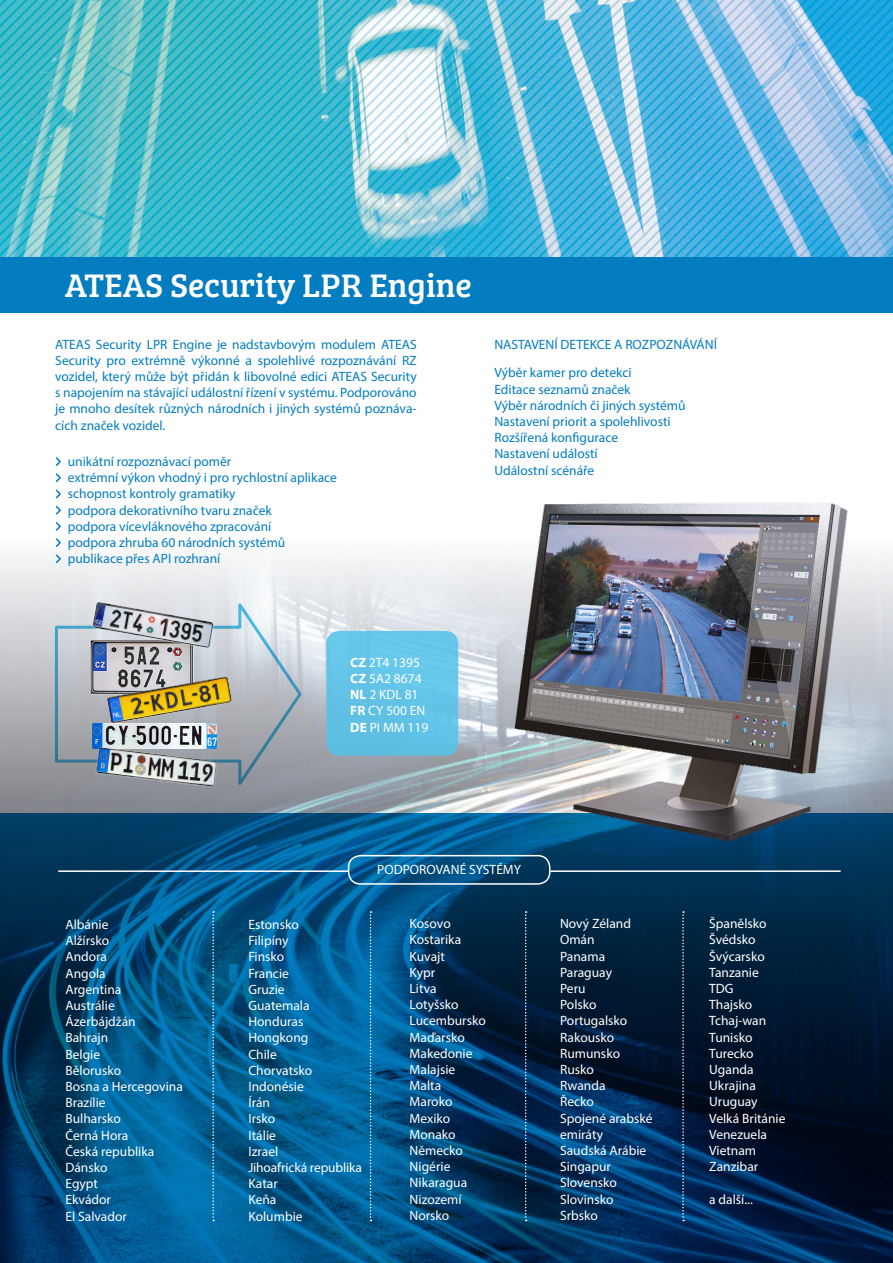
<style>
.page{position:relative;width:893px;height:1263px;background:#fff}
.page>*{position:absolute;margin:0;border:0;box-sizing:border-box;transform-origin:0 0}
.t1{font:33.75px "Bree Serif";color:#fff}
.t2{font:13.5px/16.2px "Myriad Pro";color:#fff}
.t3{font:13.5px/16.2px "Myriad Pro";color:#037dc0}
.s1{font-weight:700}
</style>
<div class="page">
<img style="left:0;top:0;width:893px;height:257px">
<img style="left:0;top:556px;width:893px;height:257px">
<div style="left:0;top:257px;width:893px;height:56px;background:#037dc0"></div>
<svg style="left:54px;top:457px;width:8px;height:107px"></svg>
<svg style="left:0;top:813px;width:893px;height:450px;background:#003d67"></svg>
<svg style="left:212px;top:911px;width:2px;height:310px"></svg>
<svg style="left:370px;top:911px;width:2px;height:310px"></svg>
<svg style="left:525px;top:911px;width:2px;height:310px"></svg>
<svg style="left:682px;top:911px;width:2px;height:310px"></svg>
<img style="left:504px;top:502px;width:368px;height:353px">
<div style="left:326px;top:631px;width:132px;height:125px;background:#62c4e7;border-radius:13px"></div>
<svg style="left:53px;top:602px;width:250px;height:184px;background:#b2bac2"></svg>
<img style="left:88px;top:652px;width:109px;height:45px">
<img style="left:88px;top:598px;width:131px;height:54px">
<img style="left:105px;top:674px;width:131px;height:52px">
<img style="left:88px;top:720px;width:131px;height:31px">
<img style="left:90px;top:744px;width:131px;height:46px">
<div style="left:348px;top:855px;width:202px;height:30px;border:2px solid #fff;border-radius:12px"></div>
<hr style="left:58px;top:870px;width:290px;height:2px;background:#fff">
<hr style="left:550px;top:870px;width:291px;height:2px;background:#fff">
<h1 class="t1" style="left:65px;top:260px;width:409px">ATEAS Security LPR Engine</h1>
<p class="t3" style="left:55px;top:336px;width:363px;text-align:justify">ATEAS Security LPR Engine je nadstavbovým modulem ATEAS Security pro extrémně výkonné a spolehlivé rozpoznávání RZ vozidel, který může být přidán k libovolné edici ATEAS Security s napojením na stávající událostní řízení v systému. Podporováno je mnoho desítek různých národních i jiných systémů poznáva&shy;cích značek vozidel.</p>
<p class="t3" style="left:494px;top:336px;width:224px">NASTAVENÍ DETEKCE A ROZPOZNÁVÁNÍ</p>
<p class="t3" style="left:68px;top:453px;width:271px">unikátní rozpoznávací poměr<br>extrémní výkon vhodný i pro rychlostní aplikace schopnost kontroly gramatiky<br>podpora dekorativního tvaru značek<br>podpora vícevláknového zpracování<br>podpora zhruba 60 národních systémů publikace přes API rozhraní</p>
<p class="t3" style="left:494px;top:365px;width:193px">Výběr kamer pro detekci<br>Editace seznamů značek<br>Výběr národních či jiných systémů<br>Nastavení priorit a spolehlivosti<br>Rozšířená konfigurace<br>Nastavení událostí<br>Událostní scénáře</p>
<p class="t2" style="left:350px;top:654px;width:80px"><span class="s1">CZ</span> 2T4 1395<br><span class="s1">CZ</span> 5A2 8674<br><span class="s1">NL</span> 2 KDL 81<br><span class="s1">FR</span> CY 500 EN<br><span class="s1">DE</span> PI MM 119</p>
<p class="t2" style="left:377px;top:861px;width:145px">PODPOROVANÉ SYSTÉMY</p>
<p class="t2" style="left:65px;top:916px;width:119px">Albánie<br>Alžírsko<br>Andora<br>Angola<br>Argentina<br>Austrálie<br>Ázerbájdžán<br>Bahrajn<br>Belgie<br>Bělorusko<br>Bosna a Hercegovina<br>Brazílie<br>Bulharsko<br>Černá Hora<br>Česká republika<br>Dánsko<br>Egypt<br>Ekvádor<br>El Salvador</p>
<p class="t2" style="left:248px;top:916px;width:115px">Estonsko<br>Filipíny<br>Finsko<br>Francie<br>Gruzie<br>Guatemala<br>Honduras<br>Hongkong<br>Chile<br>Chorvatsko<br>Indonésie<br>Írán<br>Irsko<br>Itálie<br>Izrael<br>Jihoafrická republika<br>Katar<br>Keňa<br>Kolumbie</p>
<p class="t2" style="left:410px;top:915px;width:78px">Kosovo<br>Kostarika<br>Kuvajt<br>Kypr<br>Litva<br>Lotyšsko<br>Lucembursko<br>Maďarsko<br>Makedonie<br>Malajsie<br>Malta<br>Maroko<br>Mexiko<br>Monako<br>Německo<br>Nigérie<br>Nikaragua<br>Nizozemí<br>Norsko</p>
<p class="t2" style="left:560px;top:915px;width:94px">Nový Zéland<br>Omán<br>Panama<br>Paraguay<br>Peru<br>Polsko<br>Portugalsko<br>Rakousko<br>Rumunsko<br>Rusko<br>Rwanda<br>Řecko<br>Spojené arabské emiráty<br>Saudská Arábie<br>Singapur<br>Slovensko<br>Slovinsko<br>Srbsko</p>
<p class="t2" style="left:709px;top:915px;width:78px">Španělsko<br>Švédsko<br>Švýcarsko<br>Tanzanie<br>TDG<br>Thajsko<br>Tchaj-wan<br>Tunisko<br>Turecko<br>Uganda<br>Ukrajina<br>Uruguay<br>Velká Británie<br>Venezuela<br>Vietnam<br>Zanzibar</p>
<p class="t2" style="left:709px;top:1191px;width:45px">a další...</p>
</div>
